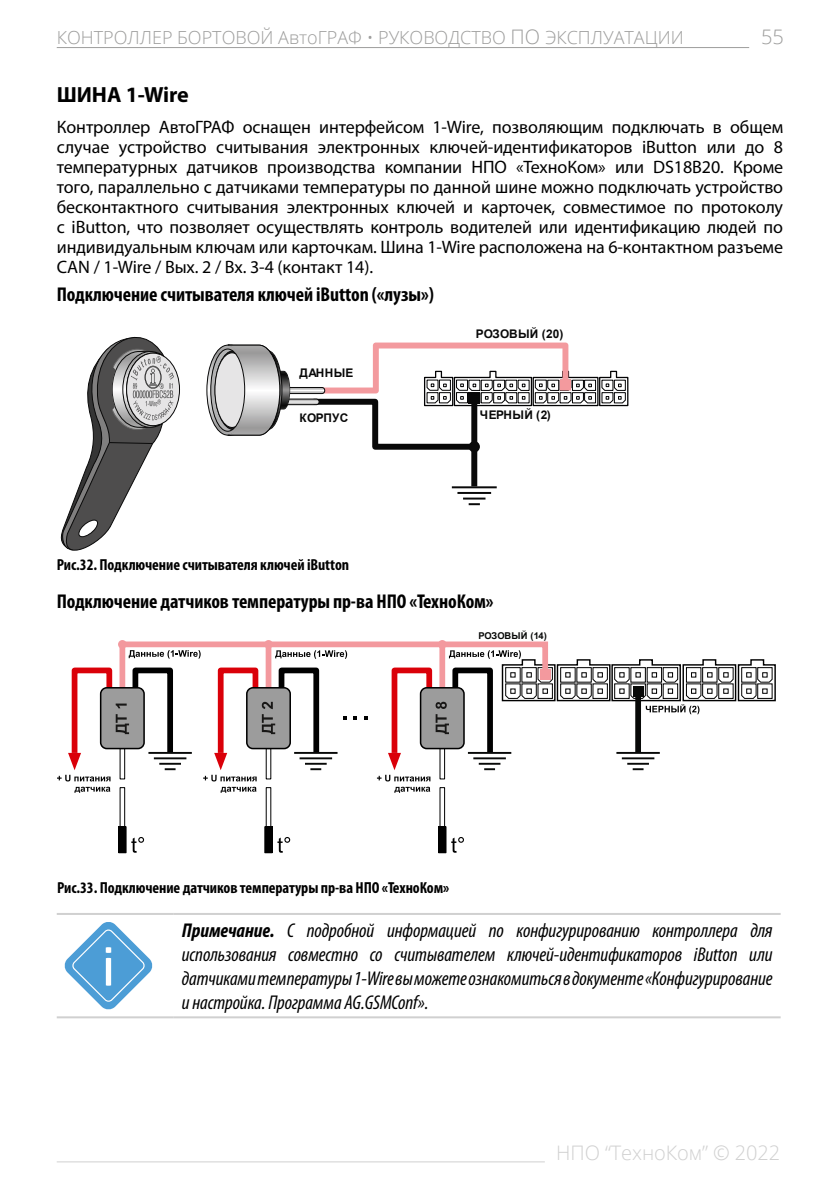
<style>
.page{position:relative;width:840px;height:1191px;background:#fff}
.page>*{position:absolute;margin:0;border:0;box-sizing:border-box;transform-origin:0 0}
.Subhead{font:700 22px "Myriad Pro";letter-spacing:-.005em;color:#000}
.Incut_FULL_JUST{font:italic condensed 20px/24px "Myriad Pro";letter-spacing:-.005em;color:#000;text-align:justify}
.Subhead_small_CONDEN{font:700 condensed 20px "Myriad Pro";letter-spacing:-.005em;color:#000}
.t1{font:300 20px "Open Sans";letter-spacing:-.005em;color:#d0d0d0}
.t2{font:300 20px "Open Sans";color:#9d9d9c}
.Body_text{font:18px/20px "Myriad Pro";letter-spacing:-.005em;color:#000;text-align:justify}
.t3{font:300 18px "Open Sans";color:#9d9d9c}
.t4{font:700 condensed 16px "Myriad Pro";letter-spacing:-.005em;color:#000}
.t5{font:700 11.8px "Arial";letter-spacing:.015em;color:#090909}
.t6{font:700 9.4px "Arial";letter-spacing:-.015em;color:#080908}
.s1{font-size:20px}
.s2{font-weight:700}
</style>
<div class="page">
<hr style="left:57px;top:1161px;width:487px;height:1px;background:#d0d0d0">
<hr style="left:57px;top:47px;width:691px;height:1px;background:#9d9d9c">
<hr style="left:451px;top:486px;width:45px;height:2px;background:#090909">
<hr style="left:457px;top:492px;width:34px;height:2px;background:#090909">
<hr style="left:463px;top:497px;width:22px;height:2px;background:#090909">
<svg style="left:468px;top:503px;width:11px;height:2px"></svg>
<div style="left:471px;top:402px;width:6px;height:84px;background:#090909"></div>
<svg style="left:307px;top:342px;width:321px;height:111px"></svg>
<div style="left:468px;top:441px;width:11px;height:11px;background:#090909;border-radius:50%"></div>
<img style="left:290px;top:389px;width:33px;height:3px">
<div style="left:279px;top:387px;width:46px;height:7px;border:1px solid #090909;border-radius:3px"></div>
<img style="left:290px;top:400px;width:29px;height:5px">
<div style="left:273px;top:398px;width:46px;height:7px;border:1px solid #090909;border-radius:3px"></div>
<svg style="left:206px;top:344px;width:84px;height:92px"></svg>
<div style="left:126px;top:353px;width:53px;height:73px;background:#e6e5e6;border-radius:50%"></div>
<svg style="left:60px;top:336px;width:114px;height:215px"></svg>
<hr style="left:57px;top:913px;width:117px;height:2px;background:#d0d0d0">
<hr style="left:174px;top:913px;width:606px;height:2px;background:#d0d0d0">
<hr style="left:57px;top:1016px;width:117px;height:2px;background:#d0d0d0">
<hr style="left:174px;top:1016px;width:606px;height:2px;background:#d0d0d0">
<svg style="left:65px;top:922px;width:87px;height:87px"></svg>
<div style="left:438px;top:826px;width:8px;height:26px;background:#000"></div>
<svg style="left:451px;top:837px;width:12px;height:15px"></svg>
<div style="left:120px;top:787px;width:5px;height:40px;border:1px solid #000"></div>
<div style="left:119px;top:826px;width:7px;height:26px;background:#000"></div>
<div style="left:118px;top:826px;width:8px;height:27px;border:1px solid #000"></div>
<svg style="left:131px;top:837px;width:13px;height:15px"></svg>
<div style="left:265px;top:826px;width:7px;height:26px;background:#000"></div>
<div style="left:264px;top:826px;width:8px;height:27px;border:1px solid #000"></div>
<svg style="left:277px;top:837px;width:13px;height:15px"></svg>
<svg style="left:57px;top:640px;width:719px;height:153px"></svg>
<div style="left:118px;top:640px;width:9px;height:8px;background:#f3999e;border-radius:50%"></div>
<div style="left:264px;top:640px;width:9px;height:8px;background:#f3999e;border-radius:50%"></div>
<div style="left:437px;top:640px;width:9px;height:8px;background:#f3999e;border-radius:50%"></div>
<div style="left:539px;top:669px;width:11px;height:11px;background:#f3999e"></div>
<p class="t3" style="left:57px;top:25px;width:628px">КОНТРОЛЛЕР БОРТОВОЙ АвтоГРАФ • РУКОВОДСТВО <span class="s1">ПО</span> ЭКСПЛУАТАЦИИ</p>
<p class="Subhead" style="left:57px;top:80px;width:133px">ШИНА 1-Wire</p>
<p class="Body_text" style="left:57px;top:117px;width:727px">Контроллер АвтоГРАФ оснащен интерфейсом 1-Wire, позволяющим подключать в общем случае устройство считывания электронных ключей-идентификаторов iButton или до 8 температурных датчиков производства компании НПО «ТехноКом» или DS18B20. Кроме того, параллельно с датчиками температуры по данной шине можно подключать устройство бесконтактного считывания электронных ключей и карточек, совместимое по протоколу с iButton, что позволяет осуществлять контроль водителей или идентификацию людей по индивидуальным ключам или карточкам. Шина 1-Wire расположена на 6-контактном разъеме CAN / 1-Wire / Вых. 2 / Вх. 3-4 (контакт 14).</p>
<p class="Subhead_small_CONDEN" style="left:57px;top:282px;width:378px">Подключение считывателя ключей iButton («лузы»)</p>
<p class="t2" style="left:760px;top:23px;width:24px">55</p>
<p class="t5" style="left:475px;top:326px;width:89px">РОЗОВЫЙ (20)</p>
<p class="t5" style="left:299px;top:365px;width:55px">ДАННЫЕ</p>
<p class="t5" style="left:299px;top:410px;width:50px">КОРПУС</p>
<p class="t5" style="left:479px;top:407px;width:72px">ЧЕРНЫЙ (2)</p>
<p class="t4" style="left:57px;top:554px;width:294px">Рис.32. Подключение считывателя ключей iButton</p>
<p class="Subhead_small_CONDEN" style="left:57px;top:589px;width:438px">Подключение датчиков температуры пр-ва НПО «ТехноКом»</p>
<p class="t6" style="left:478px;top:629px;width:70px">РОЗОВЫЙ (14)</p>
<p class="t4" style="left:57px;top:877px;width:393px">Рис.33. Подключение датчиков температуры пр-ва НПО «ТехноКом»</p>
<p class="Incut_FULL_JUST" style="left:182px;top:918px;width:592px"><span class="s2">Примечание.</span> С подробной информацией по конфигурированию контроллера для использования совместно со считывателем ключей-идентификаторов iButton или датчиками температуры 1-Wire вы можете ознакомиться в документе «Конфигурирование и настройка. Программа AG.GSMConf».</p>
<p class="t1" style="left:556px;top:1139px;width:225px">НПО “ТехноКом” © 2022</p>
</div>
